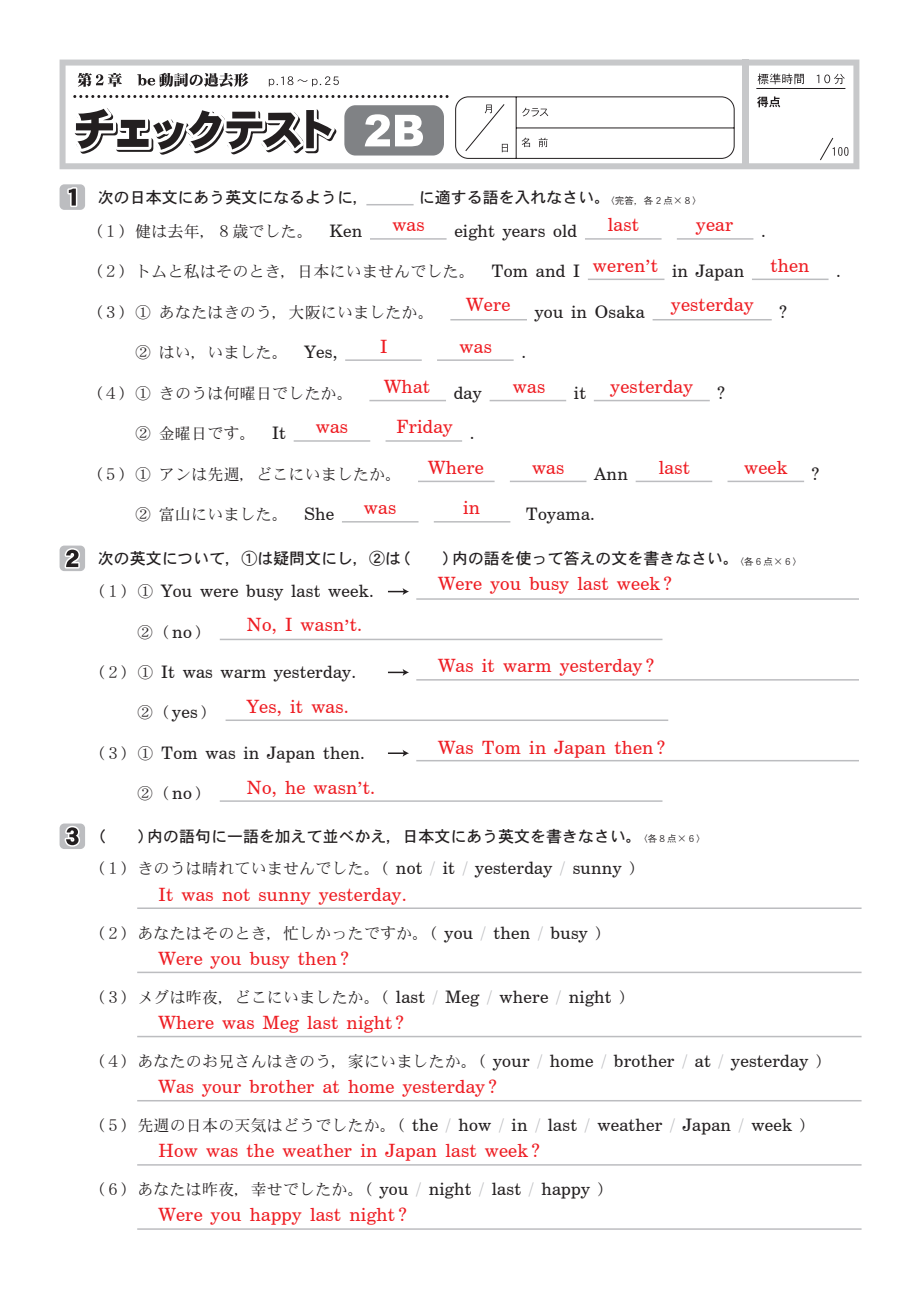
<style>
.page{position:relative;width:919px;height:1289px;background:#fff}
.page>*{position:absolute;margin:0;border:0;box-sizing:border-box;transform-origin:0 0}
.本文{font:18.3px "Century Schoolbook BT";letter-spacing:.015em;color:#ee1d23}
.本文-2{font:17.25px "Century Schoolbook BT";letter-spacing:.015em;color:#231f20}
.本文-3{font:15.9px "DFHS Mincho Std W3";letter-spacing:.015em;color:#231f20}
.t1{font:15.9px "DFHS Gothic Std W5";color:#231f20}
.t2{font:9.6px "DFHS Gothic Std W3";letter-spacing:.015em;color:#231f20}
.s1{font-family:"Century Schoolbook BT";font-size:17.25px}
.s2{font-family:"DFHS Mincho Std W3";font-size:15.9px}
.s3{font-family:"Century Schoolbook BT";font-size:17.25px;color:#bcbdc0}
.s4{color:#bcbdc0}
</style>
<div class="page">
<svg style="left:60px;top:60px;width:799px;height:109px"></svg>
<svg style="left:757px;top:96px;width:23px;height:11px"></svg>
<svg style="left:757px;top:73px;width:46px;height:11px"></svg>
<svg style="left:816px;top:74px;width:28px;height:10px"></svg>
<svg style="left:819px;top:137px;width:29px;height:24px"></svg>
<div style="left:742px;top:60px;width:6px;height:109px;background:#c7c8ca"></div>
<hr style="left:756px;top:88px;width:89px;height:1px;background:#231f20">
<svg style="left:455px;top:96px;width:279px;height:63px"></svg>
<svg style="left:65px;top:59px;width:383px;height:101px"></svg>
<hr style="left:370px;top:238px;width:76px;height:2px;background:#bcbdc0">
<hr style="left:585px;top:238px;width:76px;height:2px;background:#bcbdc0">
<hr style="left:676px;top:238px;width:77px;height:2px;background:#bcbdc0">
<hr style="left:588px;top:278px;width:76px;height:2px;background:#bcbdc0">
<hr style="left:751px;top:278px;width:77px;height:2px;background:#bcbdc0">
<hr style="left:450px;top:319px;width:77px;height:1px;background:#bcbdc0">
<hr style="left:652px;top:319px;width:119px;height:1px;background:#bcbdc0">
<hr style="left:345px;top:359px;width:77px;height:2px;background:#bcbdc0">
<hr style="left:437px;top:359px;width:76px;height:2px;background:#bcbdc0">
<hr style="left:369px;top:400px;width:77px;height:1px;background:#bcbdc0">
<hr style="left:489px;top:400px;width:77px;height:1px;background:#bcbdc0">
<hr style="left:593px;top:400px;width:116px;height:1px;background:#bcbdc0">
<hr style="left:294px;top:440px;width:76px;height:2px;background:#bcbdc0">
<hr style="left:385px;top:440px;width:77px;height:2px;background:#bcbdc0">
<hr style="left:418px;top:480px;width:76px;height:2px;background:#bcbdc0">
<hr style="left:510px;top:480px;width:76px;height:2px;background:#bcbdc0">
<hr style="left:635px;top:480px;width:77px;height:2px;background:#bcbdc0">
<hr style="left:727px;top:480px;width:77px;height:2px;background:#bcbdc0">
<hr style="left:342px;top:521px;width:76px;height:1px;background:#bcbdc0">
<hr style="left:434px;top:521px;width:76px;height:1px;background:#bcbdc0">
<svg style="left:388px;top:588px;width:21px;height:7px"></svg>
<hr style="left:416px;top:598px;width:442px;height:1px;background:#bcbdc0">
<hr style="left:220px;top:638px;width:442px;height:2px;background:#bcbdc0">
<svg style="left:388px;top:669px;width:21px;height:7px"></svg>
<hr style="left:416px;top:679px;width:442px;height:1px;background:#bcbdc0">
<hr style="left:225px;top:719px;width:443px;height:2px;background:#bcbdc0">
<svg style="left:388px;top:749px;width:21px;height:7px"></svg>
<hr style="left:416px;top:760px;width:442px;height:1px;background:#bcbdc0">
<hr style="left:220px;top:800px;width:442px;height:1px;background:#bcbdc0">
<hr style="left:137px;top:907px;width:724px;height:2px;background:#bcbdc0">
<hr style="left:137px;top:971px;width:724px;height:2px;background:#bcbdc0">
<hr style="left:137px;top:1035px;width:724px;height:2px;background:#bcbdc0">
<hr style="left:137px;top:1099px;width:724px;height:2px;background:#bcbdc0">
<hr style="left:137px;top:1164px;width:724px;height:1px;background:#bcbdc0">
<hr style="left:137px;top:1228px;width:724px;height:1px;background:#bcbdc0">
<hr style="left:366px;top:204px;width:47px;height:1px;background:#bcbdc0">
<svg style="left:60px;top:184px;width:25px;height:26px"></svg>
<svg style="left:60px;top:545px;width:25px;height:26px"></svg>
<svg style="left:60px;top:823px;width:25px;height:26px"></svg>
<p class="t1" style="left:98px;top:188px;width:273px">次の日本文にあう英文になるように，</p>
<p class="t1" style="left:419px;top:188px;width:193px">に適する語を入れなさい。</p>
<p class="t2" style="left:605px;top:195px;width:99px">〈完答，各２点×８〉</p>
<p class="本文" style="left:392px;top:213px;width:34px">was</p>
<p class="本文" style="left:607px;top:213px;width:33px">last</p>
<p class="本文" style="left:593px;top:254px;width:66px">weren t</p>
<p class="本文" style="left:696px;top:213px;width:39px">year</p>
<p class="本文-3" style="left:87px;top:223px;width:277px">（１）健は去年，８歳でした。 <span class="s1">Ken</span></p>
<p class="本文-2" style="left:454px;top:220px;width:124px">eight years old</p>
<p class="本文-2" style="left:761px;top:220px;width:6px">.</p>
<p class="本文-3" style="left:87px;top:263px;width:495px">（２）トムと私はそのとき，日本にいませんでした。 <span class="s1">Tom and I</span></p>
<p class="本文-2" style="left:672px;top:261px;width:73px">in Japan</p>
<p class="本文-2" style="left:836px;top:261px;width:6px">.</p>
<p class="本文-3" style="left:87px;top:303px;width:349px">（３）① あなたはきのう，大阪にいましたか。</p>
<p class="本文-2" style="left:534px;top:301px;width:112px">you in Osaka</p>
<p class="本文-2" style="left:779px;top:301px;width:9px">?</p>
<p class="本文-3" style="left:135px;top:344px;width:204px">② はい，いました。 <span class="s1">Yes,</span></p>
<p class="本文-2" style="left:521px;top:341px;width:6px">.</p>
<p class="本文-3" style="left:87px;top:384px;width:268px">（４）① きのうは何曜日でしたか。</p>
<p class="本文-2" style="left:454px;top:382px;width:30px">day</p>
<p class="本文-2" style="left:574px;top:382px;width:14px">it</p>
<p class="本文-2" style="left:717px;top:382px;width:9px">?</p>
<p class="本文-3" style="left:135px;top:425px;width:152px">② 金曜日です。 <span class="s1">It</span></p>
<p class="本文-2" style="left:470px;top:422px;width:6px">.</p>
<p class="本文-3" style="left:87px;top:465px;width:316px">（５）① アンは先週，どこにいましたか。</p>
<p class="本文-2" style="left:594px;top:463px;width:35px">Ann</p>
<p class="本文-2" style="left:811px;top:463px;width:9px">?</p>
<p class="本文-3" style="left:135px;top:505px;width:200px">② 富山にいました。 <span class="s1">She</span></p>
<p class="本文-2" style="left:525px;top:503px;width:71px">Toyama.</p>
<p class="本文" style="left:770px;top:254px;width:41px">then</p>
<p class="本文" style="left:645px;top:244px;width:7px">,</p>
<p class="本文" style="left:671px;top:293px;width:84px">yesterday</p>
<p class="本文" style="left:466px;top:293px;width:46px">Were</p>
<p class="本文" style="left:380px;top:335px;width:9px">I</p>
<p class="本文" style="left:384px;top:375px;width:47px">What</p>
<p class="本文" style="left:459px;top:335px;width:34px">was</p>
<p class="本文" style="left:513px;top:375px;width:34px">was</p>
<p class="本文" style="left:610px;top:375px;width:84px">yesterday</p>
<p class="本文" style="left:396px;top:415px;width:58px">Friday</p>
<p class="本文" style="left:316px;top:415px;width:34px">was</p>
<p class="本文" style="left:428px;top:456px;width:57px">Where</p>
<p class="本文" style="left:658px;top:456px;width:33px">last</p>
<p class="本文" style="left:744px;top:456px;width:45px">week</p>
<p class="本文" style="left:532px;top:456px;width:34px">was</p>
<p class="本文" style="left:364px;top:496px;width:34px">was</p>
<p class="本文" style="left:463px;top:496px;width:18px">in</p>
<p class="t1" style="left:98px;top:550px;width:642px">次の英文について，①は疑問文にし，②は（　　）内の語を使って答えの文を書きなさい。</p>
<p class="t2" style="left:734px;top:556px;width:69px">〈各６点×６〉</p>
<p class="本文-2" style="left:89px;top:580px;width:286px"><span class="s2">（１）①</span> You were busy last week.</p>
<p class="本文-3" style="left:137px;top:623px;width:76px">②（<span class="s1">no</span>）</p>
<p class="本文-2" style="left:89px;top:661px;width:269px"><span class="s2">（２）①</span> It was warm yesterday.</p>
<p class="本文-3" style="left:137px;top:704px;width:81px">②（ <span class="s1">yes</span> ）</p>
<p class="本文-2" style="left:89px;top:742px;width:277px"><span class="s2">（３）①</span> Tom was in Japan then.</p>
<p class="本文-3" style="left:137px;top:785px;width:76px">②（<span class="s1">no</span>）</p>
<p class="本文" style="left:247px;top:613px;width:117px">No, I wasn t.</p>
<p class="本文" style="left:344px;top:604px;width:7px">,</p>
<p class="本文" style="left:247px;top:695px;width:104px">Yes, it was.</p>
<p class="本文" style="left:247px;top:776px;width:130px">No, he wasn t.</p>
<p class="本文" style="left:357px;top:766px;width:7px">,</p>
<p class="本文" style="left:438px;top:572px;width:235px">Were you busy last week ?</p>
<p class="本文" style="left:438px;top:654px;width:218px">Was it warm yesterday ?</p>
<p class="本文" style="left:438px;top:736px;width:229px">Was Tom in Japan then ?</p>
<p class="t1" style="left:90px;top:827px;width:553px">（　　）内の語句に一語を加えて並べかえ，日本文にあう英文を書きなさい。</p>
<p class="t2" style="left:638px;top:833px;width:69px">〈各８点×６〉</p>
<p class="本文-3" style="left:89px;top:860px;width:558px">（１）きのうは晴れていませんでした。（ <span class="s1">not</span> <span class="s3">/</span> <span class="s1">it</span> <span class="s3">/</span> <span class="s1">yesterday</span> <span class="s3">/</span> <span class="s1">sunny</span> ）</p>
<p class="本文" style="left:158px;top:882px;width:250px">It was not sunny yesterday.</p>
<p class="本文-3" style="left:89px;top:924px;width:524px">（２）あなたはそのとき，忙しかったですか。（ <span class="s1">you</span> <span class="s3">/</span> <span class="s1">then</span> <span class="s3">/</span> <span class="s1">busy</span> ）</p>
<p class="本文" style="left:158px;top:946px;width:192px">Were you busy then ?</p>
<p class="本文-3" style="left:89px;top:988px;width:548px">（３）メグは昨夜，どこにいましたか。（ <span class="s1">last</span> <span class="s3">/</span> <span class="s1">Meg</span> <span class="s3">/</span> <span class="s1">where</span> <span class="s3">/</span> <span class="s1">night</span> ）</p>
<p class="本文" style="left:158px;top:1010px;width:247px">Where was Meg last night ?</p>
<p class="本文-3" style="left:89px;top:1052px;width:744px">（４）あなたのお兄さんはきのう，家にいましたか。（ <span class="s1">your</span> <span class="s3">/</span> <span class="s1">home</span> <span class="s3">/</span> <span class="s1">brother</span> <span class="s3">/</span> <span class="s1">at</span> <span class="s3">/</span> <span class="s1">yesterday</span> ）</p>
<p class="本文" style="left:158px;top:1074px;width:340px">Was your brother at home yesterday ?</p>
<p class="本文-2" style="left:89px;top:1114px;width:728px"><span class="s2">（５）先週の日本の天気はどうでしたか。（</span> the <span class="s4">/</span> how <span class="s4">/</span> in <span class="s4">/</span> last <span class="s4">/</span> weather <span class="s4">/</span> Japan <span class="s4">/</span> week <span class="s2">）</span></p>
<p class="本文" style="left:158px;top:1138px;width:383px">How was the weather in Japan last week ?</p>
<p class="本文-3" style="left:89px;top:1180px;width:526px">（６）あなたは昨夜，幸せでしたか。（ <span class="s1">you</span> <span class="s3">/</span> <span class="s1">night</span> <span class="s3">/</span> <span class="s1">last</span> <span class="s3">/</span> <span class="s1">happy</span> ）</p>
<p class="本文" style="left:158px;top:1202px;width:250px">Were you happy last night ?</p>
</div>
